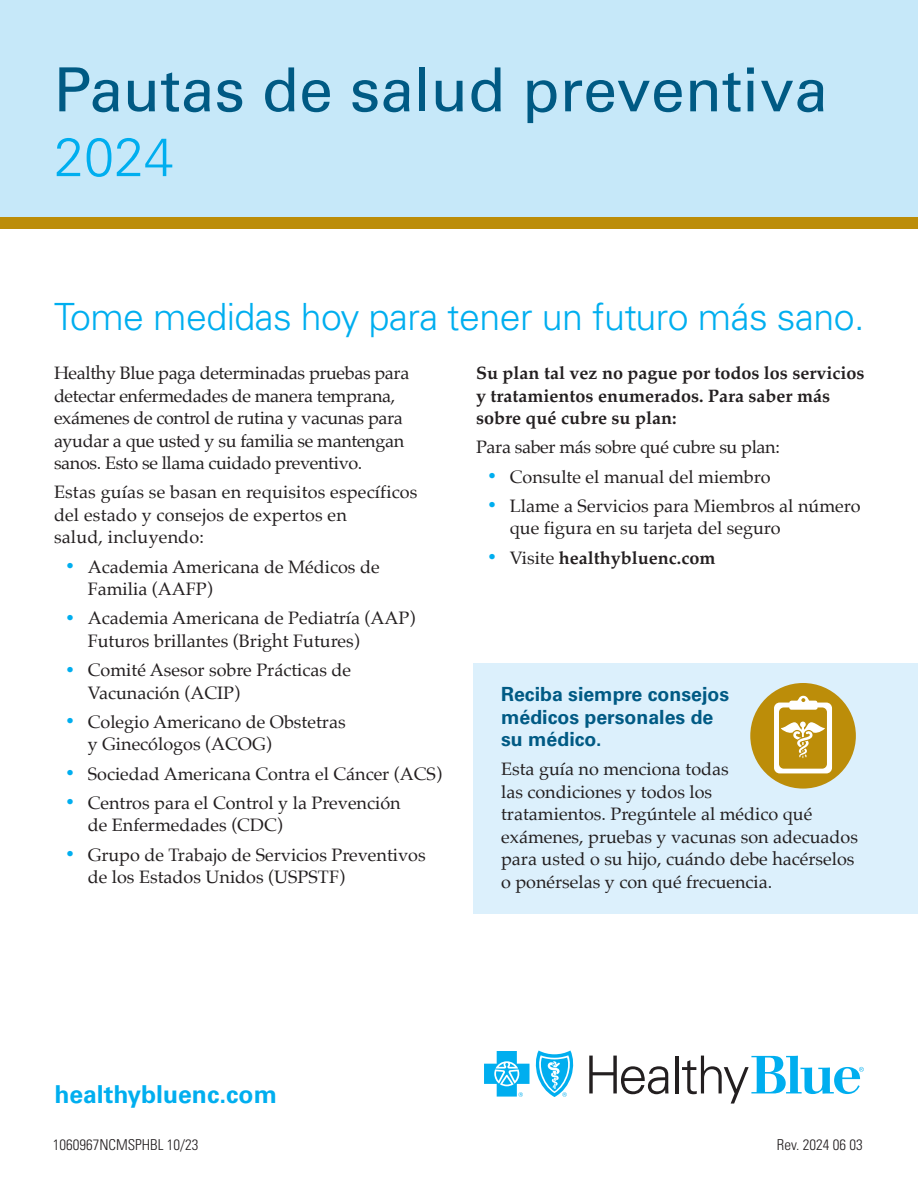
<style>
.page{position:relative;width:918px;height:1188px;background:#fff}
.page>*{position:absolute;margin:0;border:0;box-sizing:border-box;transform-origin:0 0}
.t1{font:60.9px "Univers LT Std";color:#005a84}
.t2{font:300 54px "Univers LT Std";color:#00aeef}
.t3{font:300 37.5px "Univers LT Std";letter-spacing:-.015em;color:#00aeef}
.t4{font:700 24.75px "Univers LT Std";color:#00aeef}
.t5{font:700 19.5px/22.5px "Univers LT Std";color:#005a84}
.t6{font:18px/22.5px "Palatino";color:#231f20}
.t7{font:18px/22.5px "Palatino";letter-spacing:-.02em;color:#231f20}
.t8{font:700 18px/22.5px "Palatino";color:#231f20}
.t9{font:300 condensed 15px "Univers LT Std";color:#231f20}
.s1{font-family:"Univers LT Std";font-size:15px;color:#00aeef}
.s2{font-family:"Univers LT Std";font-weight:400;font-size:15px;color:#00aeef}
.s3{font-weight:400}
</style>
<div class="page">
<div style="left:473px;top:663px;width:445px;height:251px;background:#dcf0fc"></div>
<div style="left:0;top:0;width:918px;height:223px;background:#c6e8f9"></div>
<div style="left:0;top:218px;width:918px;height:11px;background:#bc8d09"></div>
<svg style="left:484px;top:1051px;width:90px;height:46px"></svg>
<svg style="left:589px;top:1056px;width:80px;height:38px"></svg>
<hr style="left:675px;top:1056px;width:3px;height:37px;background:#231f20">
<svg style="left:682px;top:1056px;width:182px;height:48px"></svg>
<div style="left:750px;top:683px;width:106px;height:106px;background:#bc8d09;border-radius:50%"></div>
<svg style="left:774px;top:696px;width:58px;height:77px"></svg>
<h1 class="t1" style="left:54px;top:54px;width:776px">Pautas de salud preventiva</h1>
<h1 class="t2" style="left:54px;top:124px;width:122px">2024</h1>
<h2 class="t3" style="left:54px;top:294px;width:812px">Tome medidas hoy para tener un futuro más sano.</h2>
<p class="t7" style="left:54px;top:362px;width:357px">Healthy Blue paga determinadas pruebas para detectar enfermedades de manera temprana, exámenes de control de rutina y vacunas para ayudar a que usted y su familia se mantengan sanos. Esto se llama cuidado preventivo.</p>
<p class="t6" style="left:54px;top:481px;width:365px">Estas guías se basan en requisitos específicos del estado y consejos de expertos en<br>salud, incluyendo:</p>
<p class="t6" style="left:88px;top:555px;width:293px;text-indent:-20px"><span class="s1">•</span> Academia Americana de Médicos de<br>Familia (AAFP)</p>
<p class="t6" style="left:88px;top:607px;width:329px;text-indent:-20px"><span class="s1">•</span> Academia Americana de Pediatría (AAP)<br>Futuros brillantes (Bright Futures)</p>
<p class="t6" style="left:88px;top:659px;width:265px;text-indent:-20px"><span class="s1">•</span> Comité Asesor sobre Prácticas de<br>Vacunación (ACIP)</p>
<p class="t6" style="left:88px;top:710px;width:259px;text-indent:-20px"><span class="s1">•</span> Colegio Americano de Obstetras y Ginecólogos (ACOG)</p>
<p class="t6" style="left:68px;top:762px;width:376px"><span class="s1">•</span> Sociedad Americana Contra el Cáncer (ACS)</p>
<p class="t6" style="left:88px;top:791px;width:314px;text-indent:-20px"><span class="s1">•</span> Centros para el Control y la Prevención de Enfermedades (CDC)</p>
<p class="t6" style="left:88px;top:843px;width:340px;text-indent:-20px"><span class="s1">•</span> Grupo de Trabajo de Servicios Preventivos de los Estados Unidos (USPSTF)</p>
<p class="t8" style="left:476px;top:361px;width:390px">Su plan tal vez no pague por todos los servicios y tratamientos enumerados. Para saber más sobre qué cubre su plan:</p>
<p class="t7" style="left:476px;top:436px;width:305px">Para saber más sobre qué cubre su plan:</p>
<p class="t6" style="left:490px;top:465px;width:282px"><span class="s1">•</span> Consulte el manual del miembro</p>
<p class="t6" style="left:510px;top:494px;width:352px;text-indent:-20px"><span class="s1">•</span> Llame a Servicios para Miembros al número que figura en su tarjeta del seguro</p>
<p class="t8" style="left:490px;top:546px;width:227px"><span class="s2">•</span> <span class="s3">Visite</span> healthybluenc.com</p>
<p class="t5" style="left:501px;top:683px;width:230px">Reciba siempre consejos médicos personales de su médico.</p>
<p class="t6" style="left:501px;top:758px;width:358px">Esta guía no menciona todas<br>las condiciones y todos los<br>tratamientos. Pregúntele al médico qué exámenes, pruebas y vacunas son adecuados para usted o su hijo, cuándo debe hacérselos o ponérselas y con qué frecuencia.</p>
<p class="t4" style="left:54px;top:1080px;width:224px">healthybluenc.com</p>
<p class="t9" style="left:53px;top:1136px;width:147px">1060967NCMSPHBL 10/23</p>
<p class="t9" style="left:777px;top:1136px;width:87px">Rev. 2024 06 03</p>
</div>
